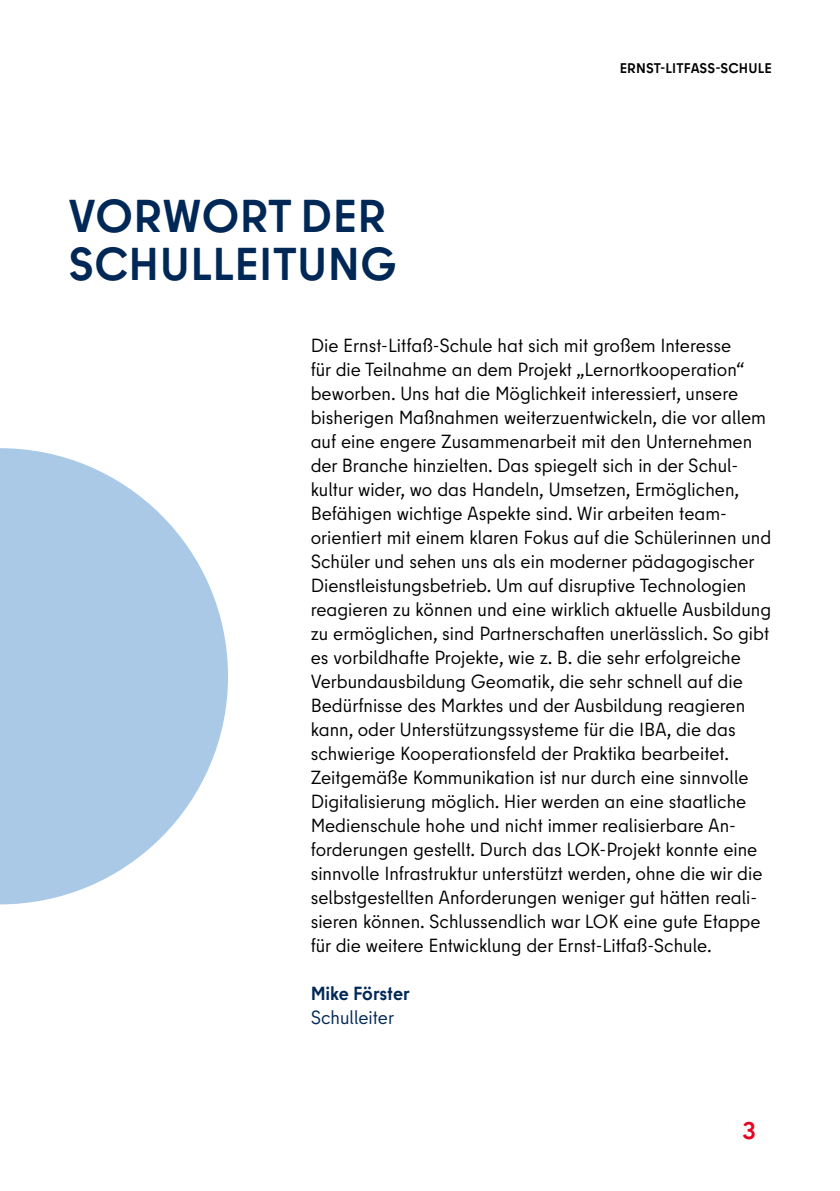
<style>
.page{position:relative;width:840px;height:1191px;background:#fff}
.page>*{position:absolute;margin:0;border:0;box-sizing:border-box;transform-origin:0 0}
.t1{font:700 46px/48px "Berlin Type";letter-spacing:.01em;color:#002856}
.t2{font:700 24px "Berlin Type";color:#e40521}
.Copy_9_5_pt{font:19px/24px "Berlin Type";color:#000}
.Copy_9_5_pt-2{font:700 19px "Berlin Type";letter-spacing:-.005em;color:#002856}
.Copy_9_5_pt-3{font:19px "Berlin Type";color:#002856}
.t3{font:700 14px "Berlin Type";letter-spacing:.01em;color:#000}
</style>
<div class="page">
<svg style="left:0;top:448px;width:228px;height:456px;fill:#aac9e7"></svg>
<h4 class="t1" style="left:68px;top:192px;width:330px">VORWORT DER<br>SCHULLEITUNG</h4>
<p class="t3" style="left:619px;top:59px;width:153px">ERNST-LITFASS-SCHULE</p>
<p class="Copy_9_5_pt" style="left:310px;top:334px;width:462px">Die Ernst-Litfaß-Schule hat sich mit großem Interesse<br>für die Teilnahme an dem Projekt „Lernortkooperation“ beworben. Uns hat die Möglichkeit interessiert, unsere bisherigen Maßnahmen weiterzuentwickeln, die vor allem auf eine engere Zusammenarbeit mit den Unternehmen der Branche hinzielten. Das spiegelt sich in der Schul&shy;kultur wider, wo das Handeln, Umsetzen, Ermöglichen, Befähigen wichtige Aspekte sind. Wir arbeiten team&shy;orientiert mit einem klaren Fokus auf die Schülerinnen und Schüler und sehen uns als ein moderner pädagogischer Dienstleistungsbetrieb. Um auf disruptive Technologien reagieren zu können und eine wirklich aktuelle Ausbildung zu ermöglichen, sind Partnerschaften unerlässlich. So gibt es vorbildhafte Projekte, wie z. B. die sehr erfolgreiche Verbundausbildung Geomatik, die sehr schnell auf die Bedürfnisse des Marktes und der Ausbildung reagieren kann, oder Unterstützungssysteme für die IBA, die das schwierige Kooperationsfeld der Praktika bearbeitet.<br>Zeitgemäße Kommunikation ist nur durch eine sinnvolle Digitalisierung möglich. Hier werden an eine staatliche Medienschule hohe und nicht immer realisierbare An&shy;forderungen gestellt. Durch das LOK-Projekt konnte eine sinnvolle Infrastruktur unterstützt werden, ohne die wir die selbstgestellten Anforderungen weniger gut hätten reali&shy;sieren können. Schlussendlich war LOK eine gute Etappe für die weitere Entwicklung der Ernst-Litfaß-Schule.</p>
<p class="Copy_9_5_pt-2" style="left:310px;top:981px;width:100px">Mike Förster</p>
<p class="Copy_9_5_pt-3" style="left:310px;top:1006px;width:85px">Schulleiter</p>
<p class="t2" style="left:742px;top:1115px;width:15px">3</p>
</div>
